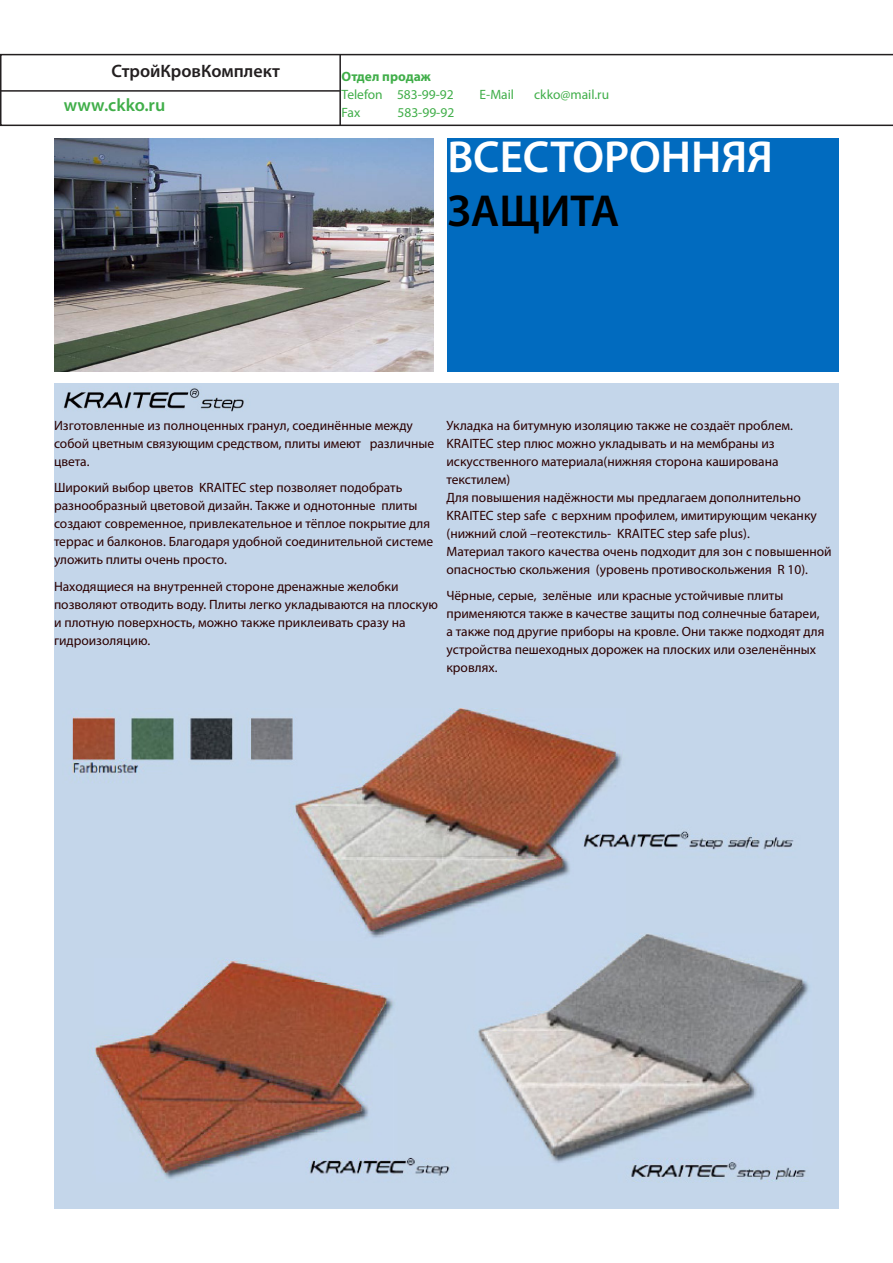
<style>
.page{position:relative;width:893px;height:1263px;background:#fff}
.page>*{position:absolute;margin:0;border:0;box-sizing:border-box;transform-origin:0 0}
.Head_3{font:600 45px "Myriad Pro";color:#fff}
.Head_3-2{font:600 45px "Myriad Pro";color:#000}
.Head{font:600 18px "Myriad Pro";color:#231f20}
.Head-2{font:600 18px "Myriad Pro";letter-spacing:.005em;color:#40ae49}
.Head-3{font:13.5px/18px "Myriad Pro";color:#2b0000}
.t1{font:13.5px/18px "Myriad Pro";color:#40ae49}
.s1{font-weight:700}
</style>
<div class="page">
<svg style="left:0;top:54px;width:893px;height:72px"></svg>
<hr style="left:339px;top:55px;width:2px;height:70px;background:#231f20">
<hr style="left:0;top:90px;width:340px;height:2px;background:#231f20">
<div style="left:448px;top:139px;width:391px;height:233px;background:#016bbf"></div>
<img style="left:54px;top:139px;width:380px;height:233px">
<div style="left:54px;top:383px;width:392px;height:330px;background:#c4d6ea"></div>
<div style="left:446px;top:384px;width:393px;height:324px;background:#c4d6ea"></div>
<img style="left:54px;top:708px;width:785px;height:501px">
<img style="left:63px;top:388px;width:181px;height:24px">
<p class="Head" style="left:112px;top:59px;width:170px">СтройКровКомплект</p>
<p class="Head-2" style="left:64px;top:94px;width:103px">www.ckko.ru</p>
<p class="t1" style="left:342px;top:67px;width:114px"><span class="s1">Отдел продаж<br></span>Telefon 583-99-92</p>
<p class="t1" style="left:342px;top:103px;width:20px">Fax</p>
<p class="t1" style="left:398px;top:103px;width:58px">583-99-92</p>
<p class="t1" style="left:480px;top:85px;width:36px">E-Mail</p>
<p class="t1" style="left:534px;top:85px;width:76px">ckko@mail.ru</p>
<p class="Head_3" style="left:448px;top:129px;width:327px">ВСЕСТОРОННЯЯ</p>
<p class="Head_3-2" style="left:448px;top:182px;width:173px">ЗАЩИТА</p>
<p class="Head-3" style="left:54px;top:416px;width:382px">Изготовленные из полноценных гранул, соединённые между собой цветным связующим средством, плиты имеют различные цвета.</p>
<p class="Head-3" style="left:54px;top:478px;width:381px">Широкий выбор цветов KRAITEC step позволяет подобрать разнообразный цветовой дизайн. Также и однотонные плиты создают современное, привлекательное и тёплое покрытие для террас и балконов. Благодаря удобной соединительной системе уложить плиты очень просто.</p>
<p class="Head-3" style="left:54px;top:577px;width:385px">Находящиеся на внутренней стороне дренажные желобки позволяют отводить воду. Плиты легко укладываются на плоскую и плотную поверхность, можно также приклеивать сразу на гидроизоляцию.</p>
<p class="Head-3" style="left:446px;top:416px;width:387px">Укладка на битумную изоляцию также не создаёт проблем.<br>KRAITEC step плюс можно укладывать и на мембраны из искусственного материала(нижняя сторона каширована текстилем)<br>Для повышения надёжности мы предлагаем дополнительно KRAITEC step safe с верхним профилем, имитирующим чеканку (нижний слой –геотекстиль- KRAITEC step safe plus).<br>Материал такого качества очень подходит для зон с повышенной опасностью скольжения (уровень противоскольжения R 10).</p>
<p class="Head-3" style="left:446px;top:587px;width:379px">Чёрные, серые, зелёные или красные устойчивые плиты применяются также в качестве защиты под солнечные батареи, а также под другие приборы на кровле. Они также подходят для устройства пешеходных дорожек на плоских или озеленённых кровлях.</p>
</div>
